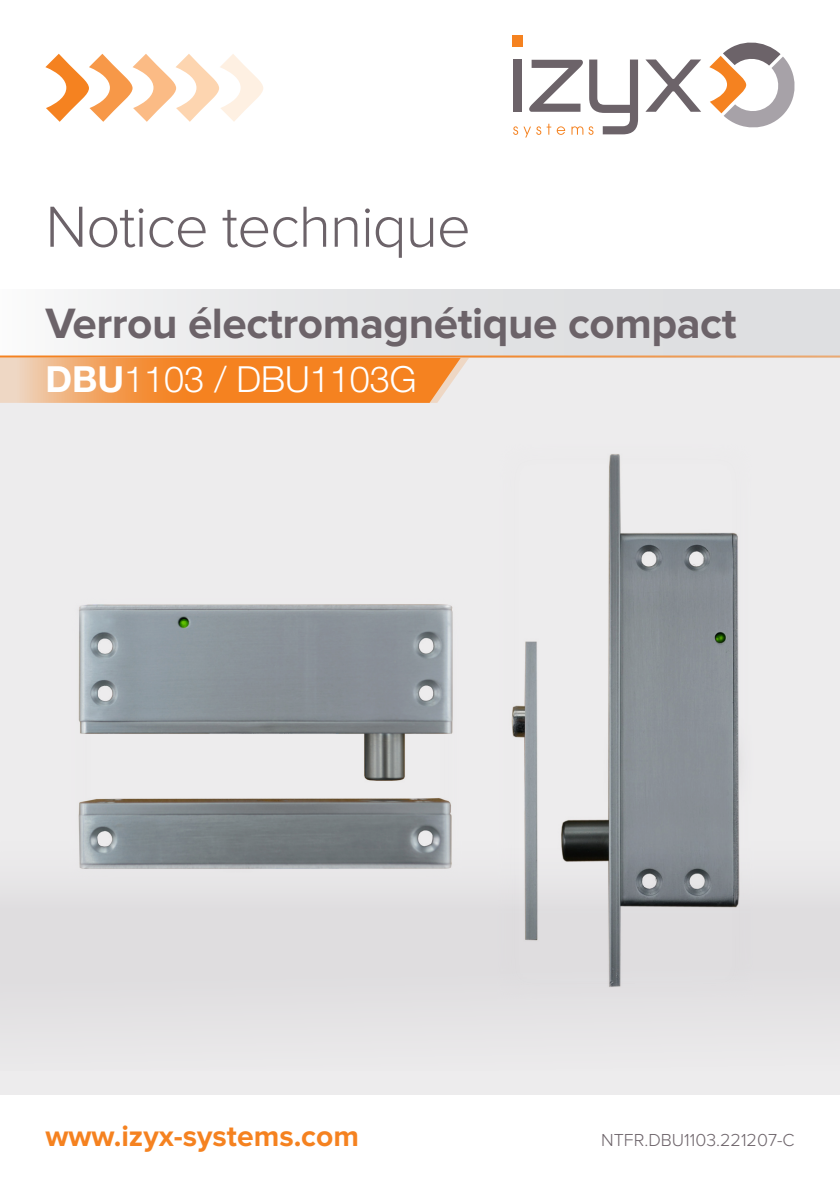
<style>
.page{position:relative;width:840px;height:1191px;background:#fff}
.page>*{position:absolute;margin:0;border:0;box-sizing:border-box;transform-origin:0 0}
.Titre_fiche{font:300 60px "Proxima Nova";letter-spacing:-.02em;color:#6c6369}
.Titre_fiche-2{font:700 44px "Proxima Nova";letter-spacing:-.01em;color:#6c6369}
.Sous-titre-fiche{font:300 36px "Helvetica Neue LT Std";color:#fff}
.Titre_fiche-3{font:700 30px "Proxima Nova";color:#f58220}
.Titre_fiche-4{font:300 18px "Proxima Nova";color:#6c6369}
.s1{font-weight:700}
</style>
<div class="page">
<div style="left:0;top:356px;width:839px;height:738px;background:#edeced"></div>
<div style="left:0;top:829px;width:839px;height:242px;background:#e3e2e4"></div>
<svg style="left:0;top:357px;width:469px;height:46px;background:#f29748"></svg>
<div style="left:0;top:289px;width:839px;height:68px;background:linear-gradient(to right,#f3f4f4,#d8dadc)"></div>
<hr style="left:0;top:355px;width:839px;height:2px;background:#f58220">
<div style="left:511px;top:35px;width:11px;height:11px;background:#f58220"></div>
<svg style="left:645px;top:59px;width:55px;height:53px"></svg>
<svg style="left:709px;top:42px;width:86px;height:86px"></svg>
<svg style="left:513px;top:60px;width:124px;height:77px"></svg>
<svg style="left:45px;top:54px;width:218px;height:68px"></svg>
<img style="left:78px;top:604px;width:375px;height:265px">
<img style="left:511px;top:454px;width:229px;height:533px">
<p class="Titre_fiche" style="left:45px;top:199px;width:426px">Notice technique</p>
<p class="Titre_fiche-2" style="left:45px;top:303px;width:692px">Verrou électromagnétique compact</p>
<p class="Sous-titre-fiche" style="left:45px;top:357px;width:372px"><span class="s1">DBU</span>1103 / DBU1103G</p>
<p class="Titre_fiche-3" style="left:45px;top:1122px;width:315px">www.izyx-systems.com</p>
<p class="Titre_fiche-4" style="left:601px;top:1131px;width:195px">NTFR.DBU1103.221207-C</p>
</div>
